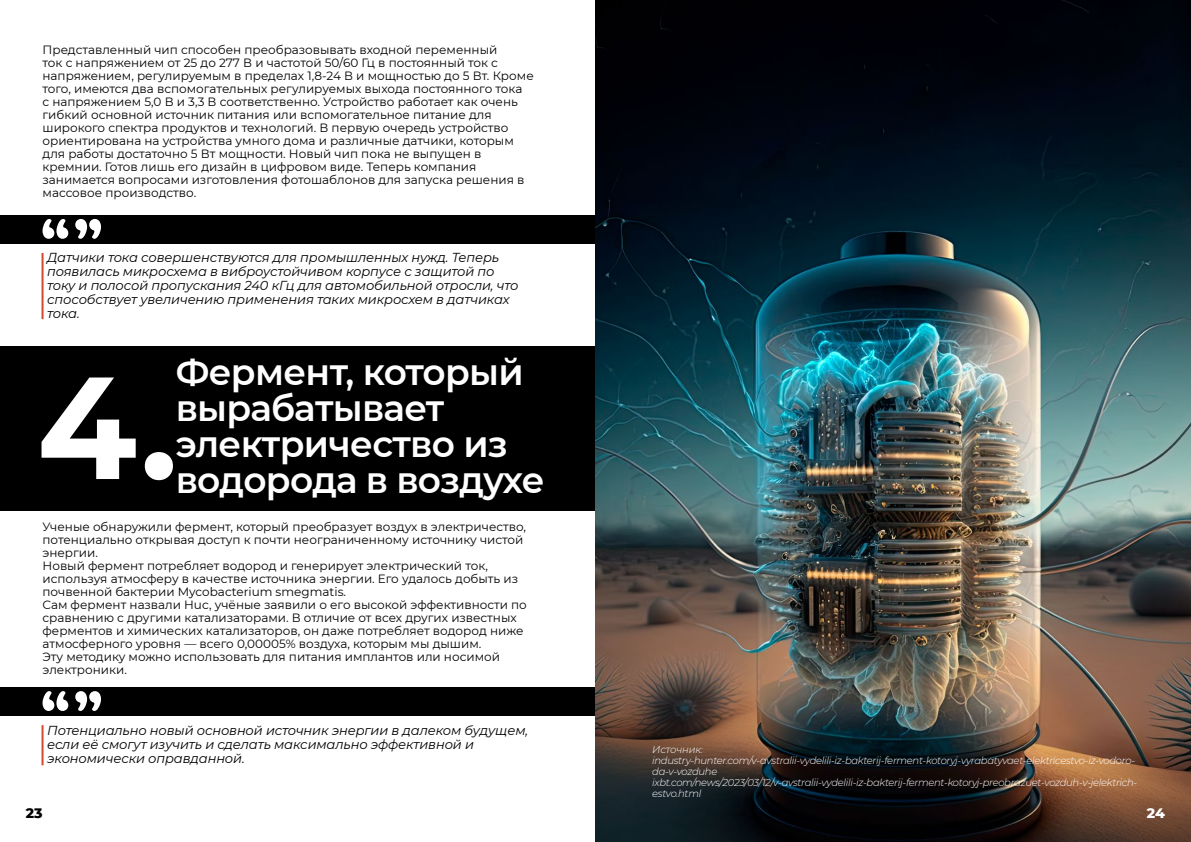
<style>
.page{position:relative;width:1191px;height:842px;background:#fff}
.page>*{position:absolute;margin:0;border:0;box-sizing:border-box;transform-origin:0 0}
.t1{font:600 36px/36px "Montserrat";letter-spacing:-.02em;color:#fff}
.t2{font:800 14px "Montserrat";color:#000}
.t3{font:800 14px "Montserrat";color:#fff}
.t4{font:italic 13px/14px "Montserrat";letter-spacing:-.01em;color:#000}
.t5{font:12px/13px "Montserrat";color:#000}
.t6{font:italic 300 10px/11px "Montserrat";letter-spacing:-.03em;color:#fff}
</style>
<div class="page">
<div style="left:0;top:215px;width:595px;height:28px;background:#000"></div>
<div style="left:0;top:687px;width:595px;height:28px;background:#000"></div>
<svg style="left:43px;top:219px;width:25px;height:20px"></svg>
<svg style="left:75px;top:219px;width:26px;height:20px"></svg>
<svg style="left:43px;top:691px;width:25px;height:20px"></svg>
<svg style="left:75px;top:691px;width:26px;height:20px"></svg>
<hr style="left:42px;top:253px;width:2px;height:66px;background:#d3482e">
<hr style="left:42px;top:725px;width:2px;height:40px;background:#d3482e">
<div style="left:0;top:346px;width:595px;height:164px;background:#000"></div>
<svg style="left:42px;top:377px;width:131px;height:103px"></svg>
<img style="left:595px;top:0;width:596px;height:842px">
<p class="t5" style="left:43px;top:43px;width:493px">Представленный чип способен преобразовывать входной переменный<br>ток с напряжением от 25 до 277 В и частотой 50/60 Гц в постоянный ток с напряжением, регулируемым в пределах 1,8-24 В и мощностью до 5 Вт. Кроме того, имеются два вспомогательных регулируемых выхода постоянного тока<br>с напряжением 5,0 В и 3,3 В соответственно. Устройство работает как очень гибкий основной источник питания или вспомогательное питание для широкого спектра продуктов и технологий. В первую очередь устройство ориентирована на устройства умного дома и различные датчики, которым для работы достаточно 5 Вт мощности. Новый чип пока не выпущен в кремнии. Готов лишь его дизайн в цифровом виде. Теперь компания занимается вопросами изготовления фотошаблонов для запуска решения в массовое производство.</p>
<p class="t4" style="left:47px;top:250px;width:473px">Датчики тока совершенствуются для промышленных нужд. Теперь появилась микросхема в виброустойчивом корпусе с защитой по току и полосой пропускания 240 кГц для автомобильной отросли, что способствует увеличению применения таких микросхем в датчиках тока.</p>
<h1 class="t1" style="left:176px;top:352px;width:370px">Фермент, который вырабатывает электричество из водорода в воздухе</h1>
<p class="t5" style="left:43px;top:520px;width:486px">Ученые обнаружили фермент, который преобразует воздух в электричество, потенциально открывая доступ к почти неограниченному источнику чистой энергии.<br>Новый фермент потребляет водород и генерирует электрический ток, используя атмосферу в качестве источника энергии. Его удалось добыть из почвенной бактерии Mycobacterium smegmatis.<br>Сам фермент назвали Huc, учёные заявили о его высокой эффективности по сравнению с другими катализаторами. В отличие от всех других известных ферментов и химических катализаторов, он даже потребляет водород ниже атмосферного уровня — всего 0,00005% воздуха, которым мы дышим.<br>Эту методику можно использовать для питания имплантов или носимой электроники.</p>
<p class="t4" style="left:47px;top:722px;width:482px">Потенциально новый основной источник энергии в далеком будущем, если её смогут изучить и сделать максимально эффективной и экономически оправданной.</p>
<p class="t2" style="left:26px;top:802px;width:18px">23</p>
<p class="t6" style="left:652px;top:744px;width:486px">Источник: industry-hunter.com/v-avstralii-vydelili-iz-bakterij-ferment-kotoryj-vyrabatyvaet-elektricestvo-iz-vodoro&shy;da-v-vozduhe ixbt.com/news/2023/03/12/v-avstralii-vydelili-iz-bakterij-ferment-kotoryj-preobrazuet-vozduh-v-jelektrich&shy;estvo.html</p>
<p class="t3" style="left:1147px;top:802px;width:20px">24</p>
</div>
